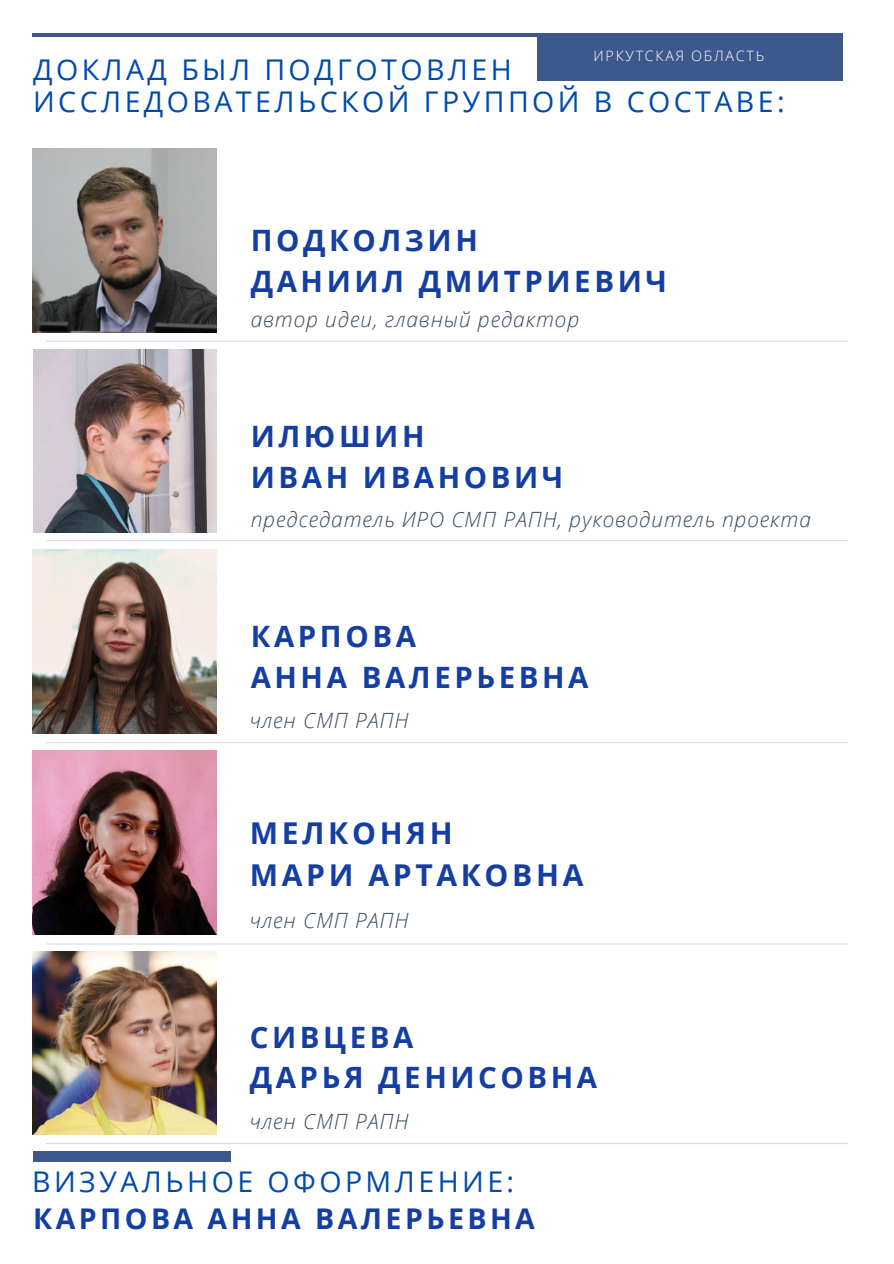
<style>
.page{position:relative;width:894px;height:1264px;background:#fff}
.page>*{position:absolute;margin:0;border:0;box-sizing:border-box;transform-origin:0 0}
.t1{font:700 30.15px/41.4px "Open Sans";letter-spacing:.12em;color:#143ea2}
.t2{font:700 29.4px/40.5px "Open Sans";letter-spacing:.12em;color:#143ea2}
.t3{font:28.5px/31.5px "Open Sans";letter-spacing:.12em;color:#004aad}
.t4{font:700 28.5px "Open Sans";letter-spacing:.12em;color:#143ea2}
.t5{font:italic 300 21px "Open Sans";letter-spacing:.04em;color:#364d62}
.t6{font:300 14.25px "Open Sans";letter-spacing:.12em;color:#fff}
</style>
<div class="page">
<img style="left:32px;top:149px;width:184px;height:184px">
<img style="left:33px;top:349px;width:184px;height:184px">
<img style="left:33px;top:549px;width:183px;height:184px">
<img style="left:32px;top:951px;width:184px;height:183px">
<img style="left:32px;top:750px;width:184px;height:184px">
<div style="left:125px;top:1151px;width:106px;height:10px;background:#3d588c"></div>
<div style="left:33px;top:1151px;width:106px;height:10px;background:#3d588c"></div>
<hr style="left:32px;top:33px;width:771px;height:3px;background:#3d588c">
<div style="left:537px;top:33px;width:305px;height:47px;background:#3d588c"></div>
<hr style="left:46px;top:340px;width:802px;height:2px;background:#3d588c">
<hr style="left:46px;top:540px;width:802px;height:1px;background:#3d588c">
<hr style="left:46px;top:742px;width:802px;height:1px;background:#3d588c">
<hr style="left:46px;top:943px;width:802px;height:1px;background:#3d588c">
<hr style="left:46px;top:1142px;width:802px;height:2px;background:#3d588c">
<p class="t6" style="left:593px;top:46px;width:172px">ИРКУТСКАЯ ОБЛАСТЬ</p>
<h3 class="t3" style="left:33px;top:53px;width:752px">ДОКЛАД БЫЛ ПОДГОТОВЛЕН<br>ИССЛЕДОВАТЕЛЬСКОЙ ГРУППОЙ В СОСТАВЕ:</h3>
<h2 class="t2" style="left:251px;top:220px;width:417px">ПОДКОЛЗИН<br>ДАНИИЛ ДМИТРИЕВИЧ</h2>
<p class="t5" style="left:251px;top:304px;width:330px">автор идеи, главный редактор</p>
<h2 class="t2" style="left:251px;top:416px;width:314px">ИЛЮШИН<br>ИВАН ИВАНОВИЧ</h2>
<p class="t5" style="left:251px;top:504px;width:561px">председатель ИРО СМП РАПН, руководитель проекта</p>
<h2 class="t2" style="left:251px;top:615px;width:339px">КАРПОВА<br>АННА ВАЛЕРЬЕВНА</h2>
<p class="t5" style="left:250px;top:705px;width:160px">член СМП РАПН</p>
<h1 class="t1" style="left:250px;top:812px;width:335px">МЕЛКОНЯН<br>МАРИ АРТАКОВНА</h1>
<p class="t5" style="left:250px;top:906px;width:160px">член СМП РАПН</p>
<h2 class="t2" style="left:250px;top:1016px;width:349px">СИВЦЕВА<br>ДАРЬЯ ДЕНИСОВНА</h2>
<p class="t5" style="left:250px;top:1106px;width:160px">член СМП РАПН</p>
<h3 class="t3" style="left:32px;top:1165px;width:483px">ВИЗУАЛЬНОЕ ОФОРМЛЕНИЕ:</h3>
<h3 class="t4" style="left:33px;top:1198px;width:503px">КАРПОВА АННА ВАЛЕРЬЕВНА</h3>
</div>
